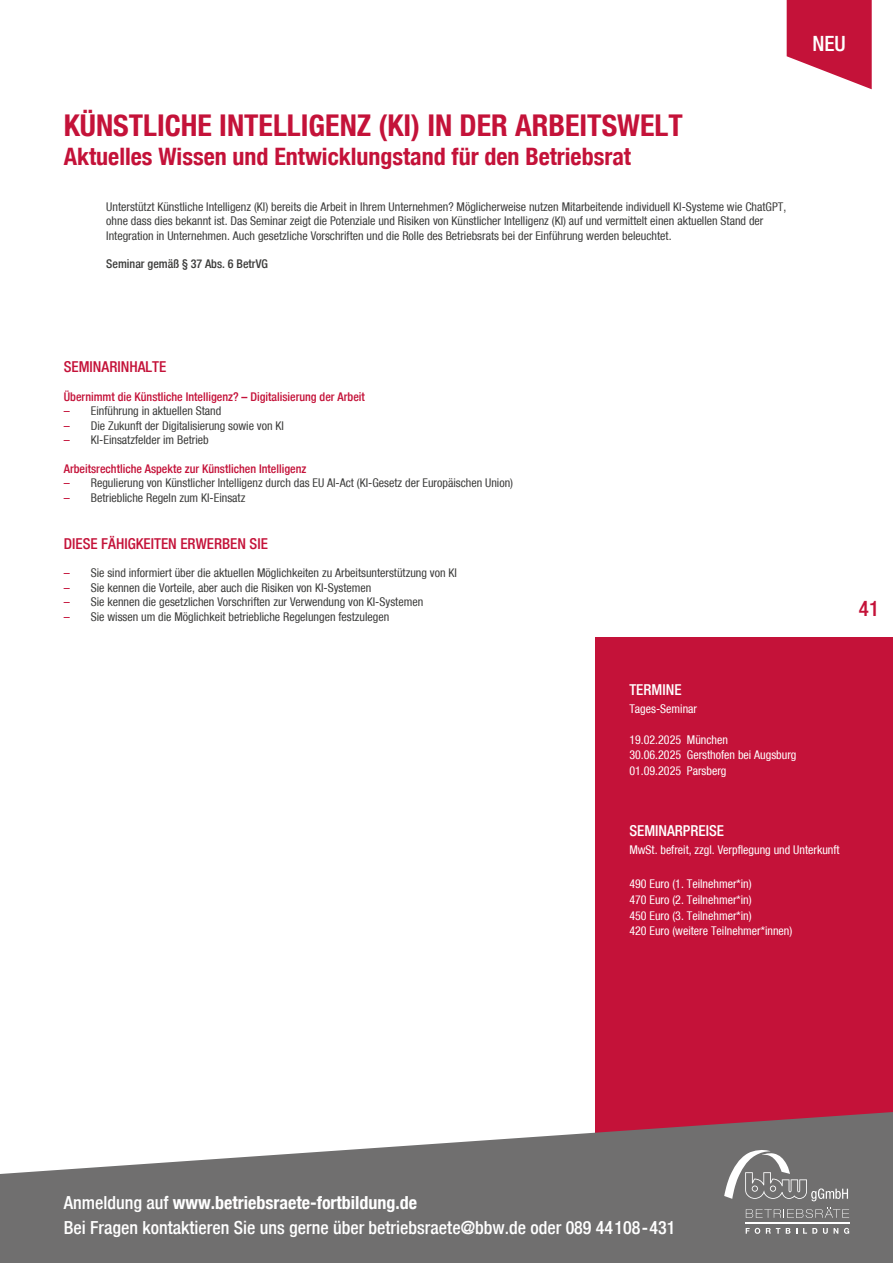
<style>
.page{position:relative;width:893px;height:1263px;background:#fff}
.page>*{position:absolute;margin:0;border:0;box-sizing:border-box;transform-origin:0 0}
.Headline_Arbeit_4_0{font:700 condensed 30px "Bfz";color:#c41239}
.Subline_Arbeit_4_0{font:700 condensed 24px "Bfz";color:#c41239}
.t1{font:500 condensed 21px "Bfz";color:#fff}
.t2{font:500 condensed 21px "Bfz";color:#c41239}
.t3{font:500 condensed 18px "Bfz";color:#fff}
.t4{font:700 condensed 18px "Bfz";color:#fff}
.t5{font:500 condensed 15px "Bfz";color:#c41239}
.t6{font:500 condensed 15px "Bfz";color:#fff}
.t7{font:condensed 12px/14.4px "Bfz";color:#3c3c3b}
.t8{font:condensed 12px "Bfz";color:#fff}
.t9{font:500 condensed 12px "Bfz";color:#c41239}
.t10{font:500 condensed 12px "Bfz";color:#3c3c3b}
.s1{color:#c41239}
.s2{font-weight:500}
</style>
<div class="page">
<div style="left:595px;top:638px;width:298px;height:625px;background:#c41239"></div>
<svg style="left:0;top:1112px;width:893px;height:151px;fill:#706f6f"></svg>
<svg style="left:724px;top:1150px;width:124px;height:51px;background:#868585"></svg>
<svg style="left:746px;top:1207px;width:103px;height:11px"></svg>
<svg style="left:823px;top:1228px;width:5px;height:6px"></svg>
<svg style="left:746px;top:1228px;width:14px;height:6px"></svg>
<svg style="left:786px;top:1228px;width:4px;height:6px"></svg>
<svg style="left:834px;top:1228px;width:4px;height:6px"></svg>
<svg style="left:766px;top:1228px;width:14px;height:6px"></svg>
<svg style="left:803px;top:1228px;width:14px;height:6px"></svg>
<svg style="left:844px;top:1228px;width:5px;height:6px"></svg>
<hr style="left:745px;top:1222px;width:104px;height:2px;background:#fff">
<svg style="left:787px;top:0;width:85px;height:89px"></svg>
<p class="Headline_Arbeit_4_0" style="left:64px;top:107px;width:620px">KÜNSTLICHE INTELLIGENZ (KI) IN DER ARBEITSWELT</p>
<p class="Subline_Arbeit_4_0" style="left:64px;top:142px;width:569px">Aktuelles Wissen und Entwicklungstand für den Betriebsrat</p>
<p class="t7" style="left:106px;top:199px;width:681px">Unterstützt Künstliche Intelligenz (KI) bereits die Arbeit in Ihrem Unternehmen? Möglicherweise nutzen Mitarbeitende individuell KI-Systeme wie ChatGPT, ohne dass dies bekannt ist. Das Seminar zeigt die Potenziale und Risiken von Künstlicher Intelligenz (KI) auf und vermittelt einen aktuellen Stand der<br>Integration in Unternehmen. Auch gesetzliche Vorschriften und die Rolle des Betriebsrats bei der Einführung werden beleuchtet.</p>
<p class="t10" style="left:106px;top:257px;width:163px">Seminar gemäß § 37 Abs. 6 BetrVG</p>
<p class="t1" style="left:812px;top:31px;width:35px">NEU</p>
<p class="t5" style="left:64px;top:358px;width:104px">SEMINARINHALTE</p>
<p class="t9" style="left:64px;top:390px;width:303px">Übernimmt die Künstliche Intelligenz? – Digitalisierung der Arbeit</p>
<p class="t7" style="left:64px;top:404px;width:159px"><span class="s1">–</span> Einführung in aktuellen Stand</p>
<p class="t7" style="left:64px;top:418px;width:222px"><span class="s1">–</span> Die Zukunft der Digitalisierung sowie von KI</p>
<p class="t7" style="left:64px;top:433px;width:146px"><span class="s1">–</span> KI-Einsatzfelder im Betrieb</p>
<p class="t9" style="left:64px;top:462px;width:244px">Arbeitsrechtliche Aspekte zur Künstlichen Intelligenz</p>
<p class="t7" style="left:64px;top:476px;width:451px"><span class="s1">–</span> Regulierung von Künstlicher Intelligenz durch das EU AI-Act (KI-Gesetz der Europäischen Union)</p>
<p class="t7" style="left:64px;top:490px;width:183px"><span class="s1">–</span> Betriebliche Regeln zum KI-Einsatz</p>
<p class="t5" style="left:64px;top:534px;width:206px">DIESE FÄHIGKEITEN ERWERBEN SIE</p>
<p class="t7" style="left:64px;top:566px;width:395px"><span class="s1">–</span> Sie sind informiert über die aktuellen Möglichkeiten zu Arbeitsunterstützung von KI</p>
<p class="t7" style="left:64px;top:580px;width:309px"><span class="s1">–</span> Sie kennen die Vorteile, aber auch die Risiken von KI-Systemen</p>
<p class="t7" style="left:64px;top:595px;width:361px"><span class="s1">–</span> Sie kennen die gesetzlichen Vorschriften zur Verwendung von KI-Systemen</p>
<p class="t7" style="left:64px;top:609px;width:327px"><span class="s1">–</span> Sie wissen um die Möglichkeit betriebliche Regelungen festzulegen</p>
<p class="t2" style="left:859px;top:596px;width:22px">41</p>
<p class="t6" style="left:629px;top:681px;width:54px">TERMINE</p>
<p class="t8" style="left:629px;top:702px;width:69px">Tages-Seminar</p>
<p class="t8" style="left:629px;top:732px;width:100px">19.02.2025 München</p>
<p class="t8" style="left:629px;top:748px;width:169px">30.06.2025 Gersthofen bei Augsburg</p>
<p class="t8" style="left:629px;top:764px;width:99px">01.09.2025 Parsberg</p>
<p class="t6" style="left:629px;top:822px;width:96px">SEMINARPREISE</p>
<p class="t8" style="left:629px;top:843px;width:212px">MwSt. befreit, zzgl. Verpflegung und Unterkunft</p>
<p class="t8" style="left:629px;top:877px;width:124px">490 Euro (1. Teilnehmer*in)</p>
<p class="t8" style="left:629px;top:892px;width:124px">470 Euro (2. Teilnehmer*in)</p>
<p class="t8" style="left:629px;top:908px;width:124px">450 Euro (3. Teilnehmer*in)</p>
<p class="t8" style="left:629px;top:924px;width:164px">420 Euro (weitere Teilnehmer*innen)</p>
<p class="t4" style="left:64px;top:1191px;width:355px"><span class="s2">Anmeldung auf</span> www.betriebsraete-fortbildung.de</p>
<p class="t3" style="left:64px;top:1217px;width:613px">Bei Fragen kontaktieren Sie uns gerne über betriebsraete@bbw.de oder 089 44108-431</p>
</div>
